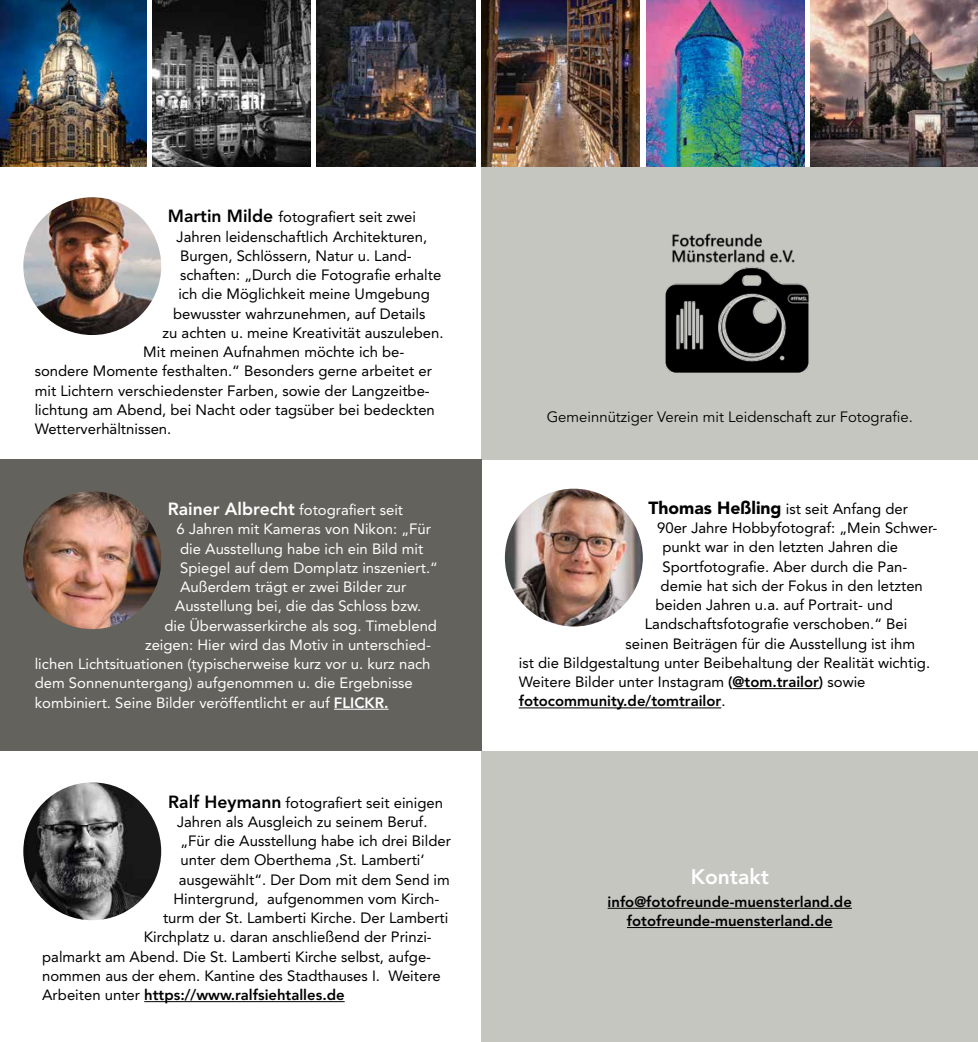
<style>
.page{position:relative;width:978px;height:1042px;background:#fff}
.page>*{position:absolute;margin:0;border:0;box-sizing:border-box;transform-origin:0 0}
.t1{font:800 21px "Avenir LT Std";color:#fff}
.t2{font:14.88px "Avenir LT Std";color:#000}
.t3{font:14.88px "Avenir LT Std";color:#fff}
.t4{font:800 14.88px/19.2px "Avenir LT Std";color:#000;text-align:center}
.t5{font:14.88px "Avenir LT Std";color:#000}
.s1{font-weight:800;font-size:17.5px}
.s2{font-weight:800}
.s3{font-style:inherit}
.s4{font-weight:400}
.s5{font-weight:900;font-size:17.5px}
</style>
<div class="page">
<div style="left:481px;top:166px;width:496px;height:294px;background:#c6c6c1"></div>
<img style="left:23px;top:197px;width:138px;height:138px;border-radius:69px">
<svg style="left:146px;top:0;width:659px;height:166px"></svg>
<img style="left:646px;top:0;width:158px;height:166px">
<img style="left:152px;top:0;width:158px;height:166px">
<img style="left:0;top:0;width:146px;height:166px">
<img style="left:810px;top:0;width:167px;height:166px">
<img style="left:481px;top:0;width:158px;height:166px">
<img style="left:317px;top:0;width:158px;height:166px">
<hr style="left:732px;top:688px;width:86px;height:1px;background:#000">
<hr style="left:518px;top:707px;width:203px;height:1px;background:#000">
<img style="left:504px;top:489px;width:138px;height:137px;border-radius:69px">
<div style="left:0;top:460px;width:481px;height:291px;background:#63625c"></div>
<hr style="left:334px;top:709px;width:54px;height:1px;background:#fff">
<img style="left:23px;top:491px;width:138px;height:138px;border-radius:69px">
<hr style="left:144px;top:1001px;width:200px;height:1px;background:#000">
<img style="left:23px;top:782px;width:138px;height:138px;border-radius:69px">
<div style="left:481px;top:751px;width:496px;height:291px;background:#c6c6c1"></div>
<hr style="left:607px;top:908px;width:244px;height:1px;background:#000">
<hr style="left:626px;top:927px;width:206px;height:1px;background:#000">
<img style="left:665px;top:233px;width:143px;height:139px">
<p class="t2" style="left:168px;top:209px;width:250px"><span class="s1">Martin Milde</span> fotografiert seit zwei</p>
<p class="t2" style="left:176px;top:228px;width:252px">Jahren leidenschaftlich Architekturen,</p>
<p class="t2" style="left:180px;top:247px;width:233px">Burgen, Schlössern, Natur u. Land-</p>
<p class="t2" style="left:180px;top:266px;width:263px">schaften: „Durch die Fotografie erhalte</p>
<p class="t2" style="left:178px;top:286px;width:253px">ich die Möglichkeit meine Umgebung</p>
<p class="t2" style="left:173px;top:305px;width:254px">bewusster wahrzunehmen, auf Details</p>
<p class="t2" style="left:162px;top:324px;width:282px">zu achten u. meine Kreativität auszuleben.</p>
<p class="t2" style="left:143px;top:343px;width:262px">Mit meinen Aufnahmen möchte ich be-</p>
<p class="t2" style="left:35px;top:363px;width:398px">sondere Momente festhalten.“ Besonders gerne arbeitet er</p>
<p class="t2" style="left:35px;top:382px;width:396px">mit Lichtern verschiedenster Farben, sowie der Langzeitbe-</p>
<p class="t2" style="left:35px;top:401px;width:401px">lichtung am Abend, bei Nacht oder tagsüber bei bedeckten</p>
<p class="t2" style="left:35px;top:420px;width:138px">Wetterverhältnissen.</p>
<p class="t3" style="left:168px;top:501px;width:237px"><span class="s1">Rainer Albrecht</span> fotografiert seit</p>
<p class="t3" style="left:176px;top:520px;width:256px">6 Jahren mit Kameras von Nikon: „Für</p>
<p class="t3" style="left:180px;top:540px;width:244px">die Ausstellung habe ich ein Bild mit</p>
<p class="t3" style="left:180px;top:559px;width:259px">Spiegel auf dem Domplatz inszeniert.“</p>
<p class="t3" style="left:180px;top:578px;width:228px">Außerdem trägt er zwei Bilder zur</p>
<p class="t3" style="left:175px;top:597px;width:248px">Ausstellung bei, die das Schloss bzw.</p>
<p class="t3" style="left:164px;top:617px;width:274px">die Überwasserkirche als sog. Timeblend</p>
<p class="t3" style="left:145px;top:636px;width:287px">zeigen: Hier wird das Motiv in unterschied-</p>
<p class="t3" style="left:35px;top:655px;width:397px">lichen Lichtsituationen (typischerweise kurz vor u. kurz nach</p>
<p class="t3" style="left:35px;top:674px;width:379px">dem Sonnenuntergang) aufgenommen u. die Ergebnisse</p>
<p class="t3" style="left:35px;top:694px;width:355px">kombiniert. Seine Bilder veröffentlicht er auf <span class="s2">FLICKR.</span></p>
<p class="t2" style="left:168px;top:794px;width:276px"><span class="s1">Ralf Heymann</span> fotografiert seit einigen</p>
<p class="t2" style="left:177px;top:813px;width:252px">Jahren als Ausgleich zu seinem Beruf.</p>
<p class="t2" style="left:180px;top:832px;width:272px">„Für die Ausstellung habe ich drei Bilder</p>
<p class="t2" style="left:180px;top:851px;width:245px">unter dem Oberthema <span class="s3">‚</span>St. Lamberti‘</p>
<p class="t2" style="left:179px;top:871px;width:272px">ausgewählt“. Der Dom mit dem Send im</p>
<p class="t2" style="left:173px;top:890px;width:267px">Hintergrund, aufgenommen vom Kirch-</p>
<p class="t2" style="left:163px;top:909px;width:287px">turm der St. Lamberti Kirche. Der Lamberti</p>
<p class="t2" style="left:144px;top:928px;width:289px">Kirchplatz u. daran anschließend der Prinzi-</p>
<p class="t2" style="left:42px;top:948px;width:390px">palmarkt am Abend. Die St. Lamberti Kirche selbst, aufge-</p>
<p class="t2" style="left:42px;top:967px;width:400px">nommen aus der ehem. Kantine des Stadthauses I. Weitere</p>
<p class="t4" style="left:42px;top:985px;width:304px"><span class="s4">Arbeiten unter</span> https://www.ralfsiehtalles.de</p>
<p class="t5" style="left:546px;top:408px;width:367px">Gemeinnütziger Verein mit Leidenschaft zur Fotografie.</p>
<p class="t2" style="left:648px;top:500px;width:261px"><span class="s5">Thomas Heßling</span> ist seit Anfang der</p>
<p class="t2" style="left:657px;top:519px;width:282px">90er Jahre Hobbyfotograf: „Mein Schwer-</p>
<p class="t2" style="left:662px;top:538px;width:237px">punkt war in den letzten Jahren die</p>
<p class="t2" style="left:662px;top:558px;width:246px">Sportfotografie. Aber durch die Pan-</p>
<p class="t2" style="left:660px;top:577px;width:264px">demie hat sich der Fokus in den letzten</p>
<p class="t2" style="left:655px;top:596px;width:239px">beiden Jahren u.a. auf Portrait- und</p>
<p class="t2" style="left:644px;top:615px;width:264px">Landschaftsfotografie verschoben.“ Bei</p>
<p class="t2" style="left:625px;top:635px;width:291px">seinen Beiträgen für die Ausstellung ist ihm</p>
<p class="t2" style="left:518px;top:654px;width:413px">ist die Bildgestaltung unter Beibehaltung der Realität wichtig.</p>
<p class="t2" style="left:518px;top:673px;width:348px">Weitere Bilder unter Instagram <span class="s2">(@tom.trailor)</span> sowie</p>
<p class="t4" style="left:518px;top:691px;width:208px">fotocommunity.de/tomtrailor<span class="s4">.</span></p>
<h1 class="t1" style="left:690px;top:864px;width:80px">Kontakt</h1>
<p class="t4" style="left:607px;top:892px;width:246px">info@fotofreunde-muensterland.de fotofreunde-muensterland.de</p>
</div>
